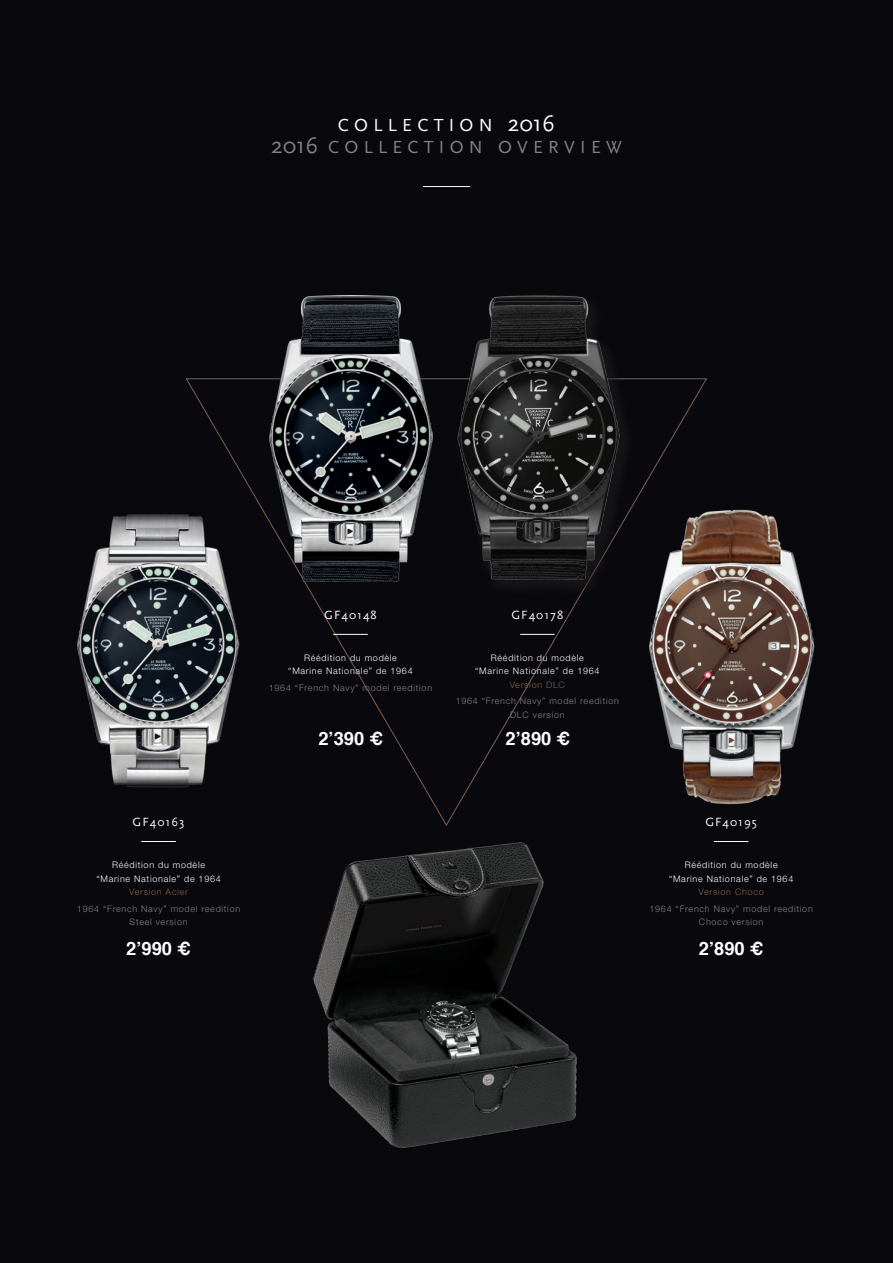
<style>
.page{position:relative;width:893px;height:1263px;background:#08080d}
.page>*{position:absolute;margin:0;border:0;box-sizing:border-box;transform-origin:0 0}
.Nom_des_Produits{font:700 18.3px "Helvetica";color:#fff}
.t1{font:18.3px "Scala Sans";letter-spacing:.29em;color:#808285}
.t2{font:18.3px "Scala Sans";letter-spacing:.29em;color:#fff}
.t3{font:12.45px "Scala Sans";letter-spacing:.08em;color:#fff}
.t4{font:300 9px "Helvetica Neue LT Std";letter-spacing:.08em;color:#fff}
.t5{font:300 9px "Helvetica Neue LT Std";letter-spacing:.08em;color:#808285}
.t6{font:300 9px "Helvetica Neue LT Std";letter-spacing:.08em;color:#7e614d}
.s1{font-size:23.55px}
</style>
<div class="page">
<hr style="left:141px;top:841px;width:35px;height:1px;background:#fff">
<svg style="left:185px;top:378px;width:522px;height:442px"></svg>
<hr style="left:714px;top:841px;width:34px;height:1px;background:#fff">
<img style="left:648px;top:507px;width:166px;height:299px">
<hr style="left:333px;top:634px;width:35px;height:1px;background:#fff">
<img style="left:269px;top:296px;width:163px;height:285px">
<div style="left:452px;top:291px;width:184px;height:307px;background:#08080d"></div>
<img style="left:456px;top:295px;width:164px;height:288px">
<hr style="left:520px;top:634px;width:35px;height:1px;background:#fff">
<img style="left:313px;top:820px;width:264px;height:328px">
<hr style="left:423px;top:186px;width:47px;height:1px;background:#fff">
<img style="left:77px;top:510px;width:168px;height:291px">
<p class="t2" style="left:338px;top:115px;width:219px">COLLECTION <span class="s1">2016</span></p>
<p class="t1" style="left:271px;top:137px;width:352px"><span class="s1">2016</span> COLLECTION OVERVIEW</p>
<p class="t3" style="left:133px;top:815px;width:53px">GF40163</p>
<p class="t4" style="left:112px;top:859px;width:94px">Réédition du modèle</p>
<p class="t4" style="left:96px;top:873px;width:126px">“Marine Nationale” de 1964</p>
<p class="t6" style="left:129px;top:886px;width:60px">Version Acier</p>
<p class="t5" style="left:77px;top:903px;width:165px">1964 “French Navy” model reedition</p>
<p class="t5" style="left:130px;top:916px;width:59px">Steel version</p>
<p class="t3" style="left:324px;top:608px;width:54px">GF40148</p>
<p class="t4" style="left:304px;top:652px;width:94px">Réédition du modèle</p>
<p class="t4" style="left:288px;top:666px;width:126px">“Marine Nationale” de 1964</p>
<p class="t5" style="left:269px;top:682px;width:165px">1964 “French Navy” model reedition</p>
<p class="Nom_des_Produits" style="left:318px;top:724px;width:66px">2’390 €</p>
<p class="t3" style="left:511px;top:608px;width:53px">GF40178</p>
<p class="t4" style="left:491px;top:652px;width:94px">Réédition du modèle</p>
<p class="t4" style="left:475px;top:666px;width:126px">“Marine Nationale” de 1964</p>
<p class="t6" style="left:510px;top:679px;width:57px">Version DLC</p>
<p class="t5" style="left:456px;top:696px;width:165px">1964 “French Navy” model reedition</p>
<p class="t5" style="left:510px;top:709px;width:56px">DLC version</p>
<p class="Nom_des_Produits" style="left:506px;top:724px;width:66px">2’890 €</p>
<p class="t3" style="left:705px;top:815px;width:53px">GF40195</p>
<p class="t4" style="left:685px;top:859px;width:94px">Réédition du modèle</p>
<p class="t4" style="left:669px;top:873px;width:126px">“Marine Nationale” de 1964</p>
<p class="t6" style="left:699px;top:886px;width:67px">Version Choco</p>
<p class="t5" style="left:649px;top:903px;width:165px">1964 “French Navy” model reedition</p>
<p class="t5" style="left:699px;top:916px;width:66px">Choco version</p>
<p class="Nom_des_Produits" style="left:126px;top:934px;width:66px">2’990 €</p>
<p class="Nom_des_Produits" style="left:699px;top:934px;width:66px">2’890 €</p>
</div>
